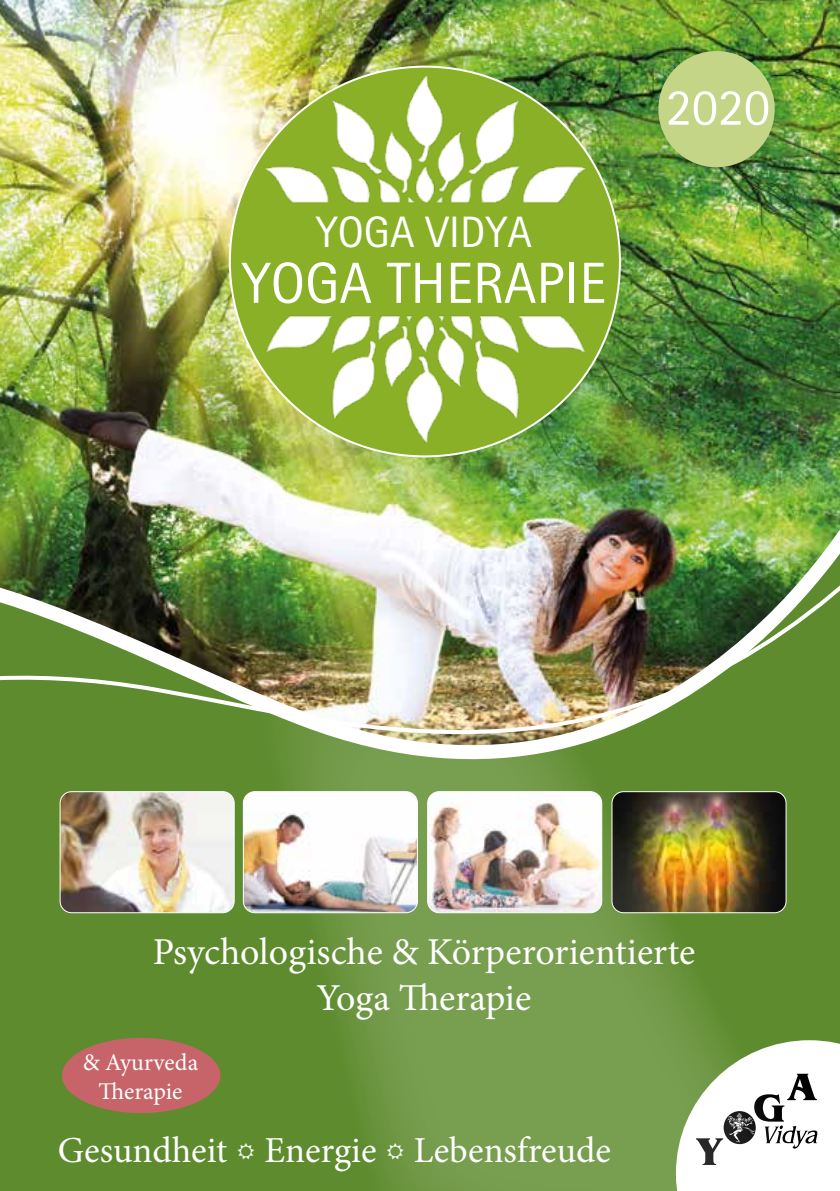
<style>
.page{position:relative;width:840px;height:1191px;background:#fff}
.page>*{position:absolute;margin:0;border:0;box-sizing:border-box;transform-origin:0 0}
.t1{font:58px "Agfa Rotis Sans Serif";color:#fff}
.t2{font:52px "Agfa Rotis Sans Serif";color:#fff}
.t3{font:44px "Agfa Rotis Sans Serif";color:#fff}
.t4{font:38px/45.6px "Minion Pro";color:#fff;text-align:center}
.t5{font:36.6px "Minion Pro";color:#fff}
.t6{font:24px/28.8px "Minion Pro";color:#fff;text-align:center}
</style>
<div class="page">
<img style="left:0;top:0;width:839px;height:288px">
<img style="left:0;top:288px;width:675px;height:903px">
<img style="left:675px;top:55px;width:164px;height:488px">
<div style="left:62px;top:1037px;width:158px;height:76px;background:#c66469;border-radius:50%"></div>
<img style="left:0;top:543px;width:839px;height:439px">
<img style="left:230px;top:67px;width:389px;height:388px">
<img style="left:60px;top:791px;width:174px;height:121px">
<div style="left:60px;top:791px;width:174px;height:122px;border:1px solid #fff;border-radius:12px"></div>
<img style="left:238px;top:639px;width:601px;height:552px">
<div style="left:658px;top:51px;width:116px;height:116px;background:#c5d588;border-radius:50%"></div>
<svg style="left:237px;top:1143px;width:17px;height:16px"></svg>
<svg style="left:387px;top:1143px;width:16px;height:16px"></svg>
<p class="t3" style="left:315px;top:206px;width:217px">YOGA VIDYA</p>
<h1 class="t1" style="left:241px;top:249px;width:366px">YOGA THERAPIE</h1>
<h2 class="t2" style="left:665px;top:76px;width:105px">2020</h2>
<p class="t4" style="left:153px;top:929px;width:544px">Psychologische &amp; Körperorientierte<br>Yoga Therapie</p>
<p class="t6" style="left:83px;top:1048px;width:117px">&amp; Ayurveda<br>Therapie</p>
<p class="t5" style="left:58px;top:1126px;width:554px">Gesundheit Energie Lebensfreude</p>
</div>
